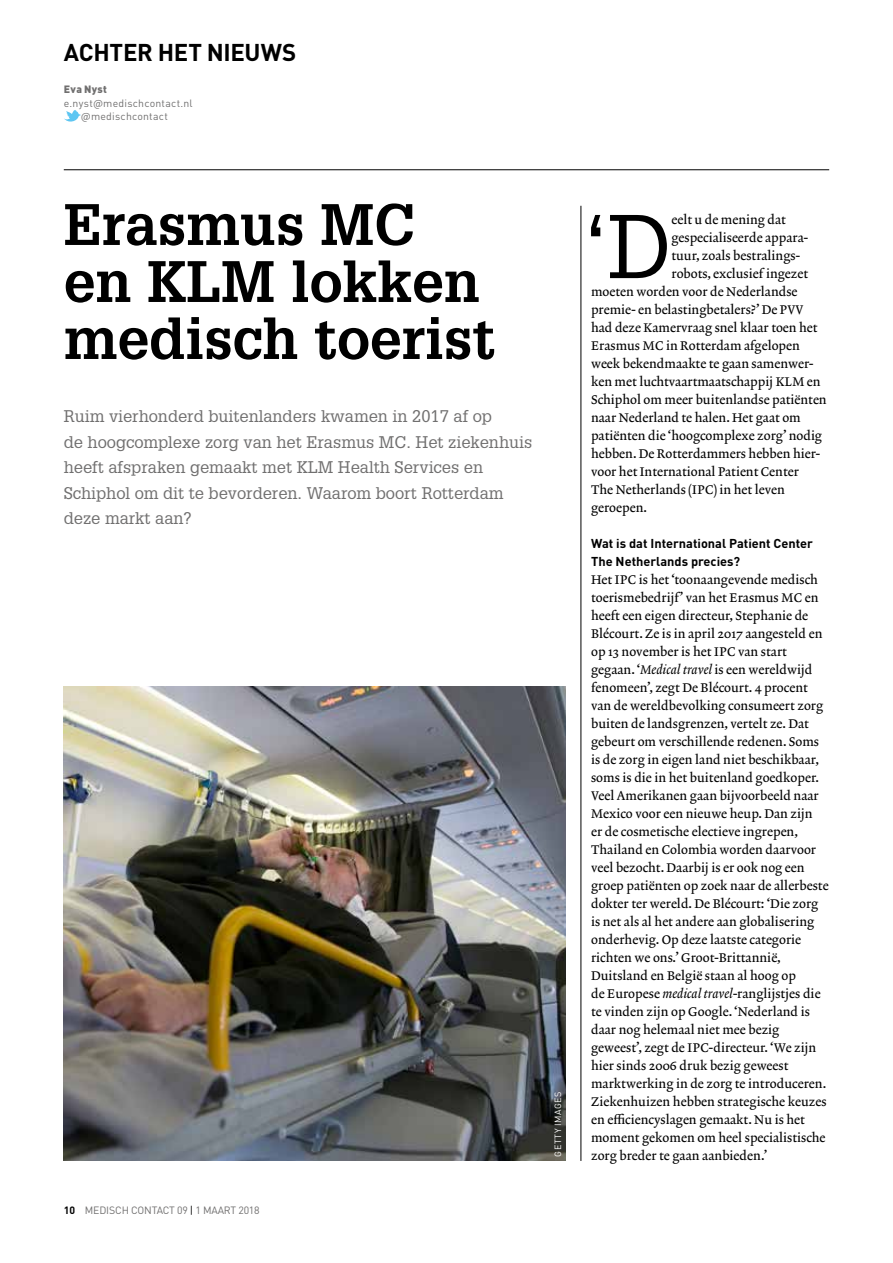
<style>
.page{position:relative;width:893px;height:1263px;background:#fff}
.page>*{position:absolute;margin:0;border:0;box-sizing:border-box;transform-origin:0 0}
.t1{font:88.2px "Glypha LT Std";color:#000}
.t2{font:700 57px/57px "Glypha LT Std";color:#000}
.t3{font:700 24px "DINOT";letter-spacing:-.015em;color:#000}
.t4{font:16.5px/25.5px "Glypha LT Std";color:#706f6f}
.t5{font:12.75px/18px "Lexicon No 2 Roman A";color:#000}
.t6{font:700 12.75px/18px "DINOT";color:#000}
.t7{font:10.5px/13.5px "DINOT";letter-spacing:.02em;color:#706f6f}
.t8{font:10.5px "DINOT";letter-spacing:-.015em;color:#706f6f}
.t9{font:900 10.5px "DINOT";letter-spacing:.03em;color:#706f6f}
.t10{font:9px "DINOT";letter-spacing:.06em;color:#fff}
.s1{font-weight:700;color:#000}
.s2{color:#000}
.s3{font-family:"Lexicon No 2 Italic A"}
</style>
<div class="page">
<hr style="left:64px;top:169px;width:765px;height:1px;background:#000">
<svg style="left:64px;top:110px;width:17px;height:12px"></svg>
<hr style="left:580px;top:206px;width:1px;height:955px;background:#000">
<img style="left:64px;top:686px;width:502px;height:475px">
<h3 class="t3" style="left:64px;top:36px;width:234px">ACHTER HET NIEUWS</h3>
<p class="t9" style="left:64px;top:82px;width:45px">Eva Nyst</p>
<p class="t7" style="left:81px;top:96px;width:113px;text-indent:-17px">e.nyst@medischcontact.nl @medischcontact</p>
<h2 class="t2" style="left:64px;top:195px;width:433px">Erasmus MC en KLM lokken medisch toerist</h2>
<p class="t4" style="left:64px;top:403px;width:470px">Ruim vierhonderd buitenlanders kwamen in 2017 af op<br>de hoogcomplexe zorg van het Erasmus MC. Het ziekenhuis heeft afspraken gemaakt met KLM Health Services en Schiphol om dit te bevorderen. Waarom boort Rotterdam deze markt aan?</p>
<p class="t8" style="left:64px;top:1204px;width:197px"><span class="s1">10</span> MEDISCH CONTACT 09 <span class="s2">|</span> 1 MAART 2018</p>
<p class="t10" style="left:552px;top:1156px;width:66px;rotate:-90deg">GETTY IMAGES</p>
<h1 class="t1" style="left:583px;top:193px;width:90px">‘D</h1>
<p class="t5" style="left:671px;top:211px;width:116px">eelt u de mening dat</p>
<p class="t5" style="left:671px;top:229px;width:138px">gespecialiseerde appara-</p>
<p class="t5" style="left:671px;top:247px;width:130px">tuur, zoals bestralings-</p>
<p class="t5" style="left:671px;top:265px;width:138px">robots, exclusief ingezet</p>
<p class="t5" style="left:591px;top:283px;width:208px">moeten worden voor de Nederlandse</p>
<p class="t5" style="left:591px;top:301px;width:214px">premie- en belastingbetalers?’ De PVV</p>
<p class="t5" style="left:591px;top:319px;width:228px">had deze Kamervraag snel klaar toen het</p>
<p class="t5" style="left:591px;top:337px;width:210px">Erasmus MC in Rotterdam afgelopen</p>
<p class="t5" style="left:591px;top:355px;width:224px">week bekendmaakte te gaan samenwer-</p>
<p class="t5" style="left:591px;top:373px;width:231px">ken met luchtvaartmaatschappij KLM en</p>
<p class="t5" style="left:591px;top:391px;width:237px">Schiphol om meer buitenlandse patiënten</p>
<p class="t5" style="left:591px;top:409px;width:211px">naar Nederland te halen. Het gaat om</p>
<p class="t5" style="left:591px;top:427px;width:233px">patiënten die ‘hoogcomplexe zorg’ nodig</p>
<p class="t5" style="left:591px;top:445px;width:230px">hebben. De Rotterdammers hebben hier-</p>
<p class="t5" style="left:591px;top:463px;width:209px">voor het International Patient Center</p>
<p class="t5" style="left:591px;top:481px;width:195px">The Netherlands (IPC) in het leven</p>
<p class="t5" style="left:591px;top:499px;width:57px">geroepen.</p>
<p class="t6" style="left:591px;top:534px;width:223px">Wat is dat International Patient Center<br>The Netherlands precies?</p>
<p class="t5" style="left:591px;top:571px;width:239px">Het IPC is het ‘toonaangevende medisch toerismebedrijf’ van het Erasmus MC en heeft een eigen directeur, Stephanie de Blécourt. Ze is in april 2017 aangesteld en op 13 november is het IPC van start gegaan. ‘<span class="s3">Medical travel</span> is een wereldwijd fenomeen’, zegt De Blécourt. 4 procent van de wereldbevolking consumeert zorg buiten de landsgrenzen, vertelt ze. Dat gebeurt om verschillende redenen. Soms is de zorg in eigen land niet beschikbaar, soms is die in het buitenland goedkoper.<br>Veel Amerikanen gaan bijvoorbeeld naar Mexico voor een nieuwe heup. Dan zijn<br>er de cosmetische electieve ingrepen, Thailand en Colombia worden daarvoor veel bezocht. Daarbij is er ook nog een groep patiënten op zoek naar de allerbeste dokter ter wereld. De Blécourt: ‘Die zorg is net als al het andere aan globalisering onderhevig. Op deze laatste categorie richten we ons.’ Groot-Brittannië, Duitsland en België staan al hoog op<br>de Europese <span class="s3">medical travel</span>-ranglijstjes die te vinden zijn op Google. ‘Nederland is daar nog helemaal niet mee bezig geweest’, zegt de IPC-directeur. ‘We zijn hier sinds 2006 druk bezig geweest marktwerking in de zorg te introduceren.<br>Ziekenhuizen hebben strategische keuzes en efficiencyslagen gemaakt. Nu is het moment gekomen om heel specialistische zorg breder te gaan aanbieden.’</p>
</div>
